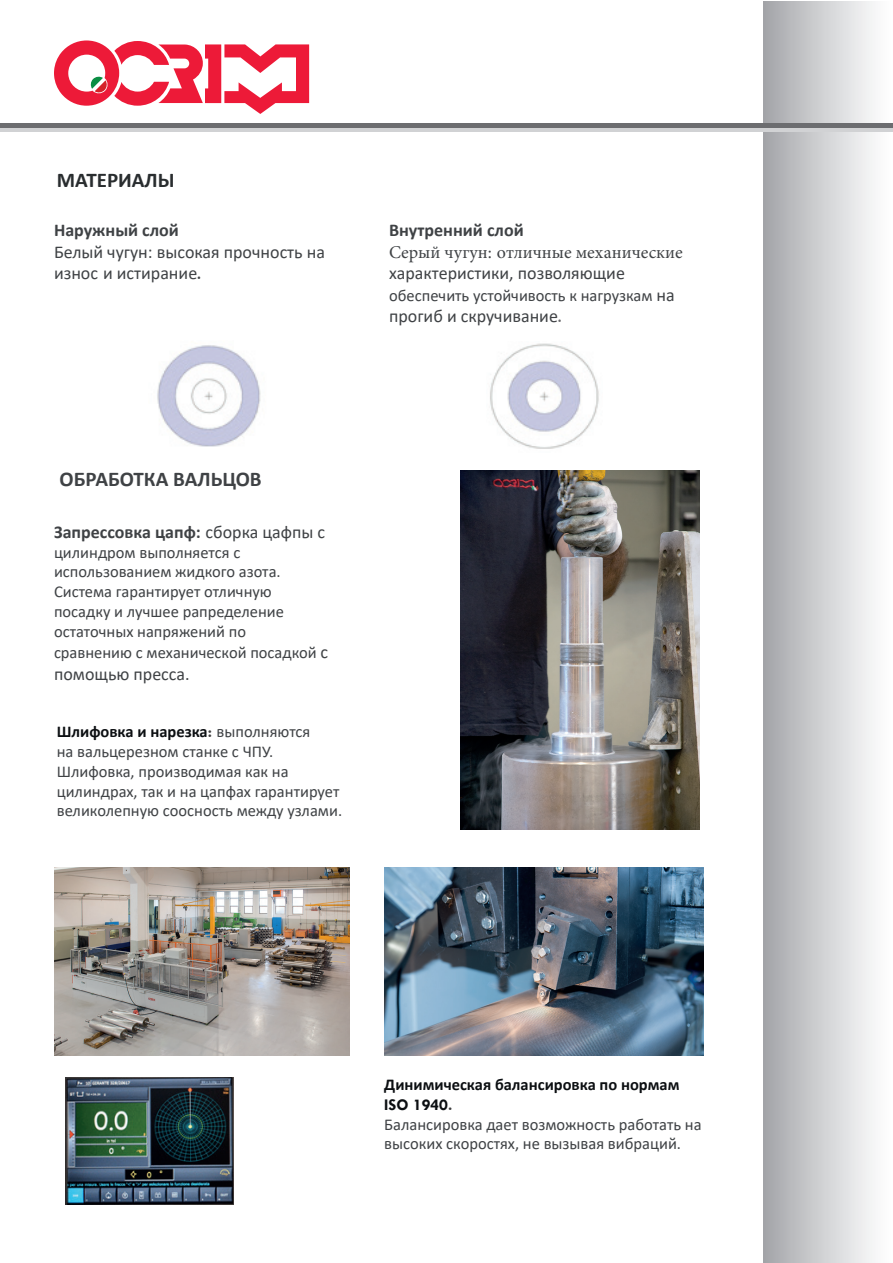
<style>
.page{position:relative;width:893px;height:1263px;background:#fff}
.page>*{position:absolute;margin:0;border:0;box-sizing:border-box;transform-origin:0 0}
.t1{font:700 21px "Calibri";color:#3f4245}
.t2{font:700 21px "Calibri";color:#292d2f}
.t3{font:18px/21.6px "Calibri";color:#3f4245}
.t4{font:700 18px "Calibri";color:#3f4245}
.t5{font:18px "Minion Pro";color:#3f4245}
.t6{font:16.5px/19.8px "Calibri";color:#3f4245}
.t7{font:700 16.5px "Calibri";color:#0c0f12}
.t8{font:700 16.5px "Tw Cen";color:#0c0f12}
.s1{font-family:"Tw Cen"}
.s2{font-size:18px}
.s3{font-family:"Tw Cen";color:#69696c}
.s4{font-weight:400}
.s5{font-weight:700;color:#0c0f12}
.s6{font-family:"Tw Cen";font-weight:700;color:#3e3e3f}
.s7{color:#3e3e3f}
</style>
<div class="page">
<div style="left:764px;top:1px;width:129px;height:1262px;background:linear-gradient(to right,#a5a7ab,#fff)"></div>
<hr style="left:0;top:128px;width:893px;height:4px;background:#d1d2d4">
<div style="left:0;top:123px;width:893px;height:5px;background:#6c6d70"></div>
<svg style="left:54px;top:40px;width:255px;height:74px"></svg>
<img style="left:54px;top:867px;width:295px;height:188px">
<img style="left:384px;top:867px;width:319px;height:188px">
<img style="left:157px;top:345px;width:104px;height:102px">
<img style="left:490px;top:343px;width:109px;height:106px">
<img style="left:460px;top:470px;width:240px;height:359px">
<img style="left:66px;top:1077px;width:168px;height:127px">
<p class="t2" style="left:57px;top:166px;width:119px">МАТЕРИАЛЫ</p>
<p class="t4" style="left:54px;top:217px;width:126px">Наружный слой</p>
<p class="t3" style="left:54px;top:240px;width:273px">Белый чугун: высокая прочность на износ и истирание<span class="s1">.</span></p>
<p class="t4" style="left:389px;top:217px;width:136px">Внутренний слой</p>
<p class="t5" style="left:389px;top:240px;width:295px">Серый чугун: отличные механические</p>
<p class="t3" style="left:389px;top:262px;width:237px">характеристики, позволяющие</p>
<p class="t6" style="left:389px;top:285px;width:287px">обеспечить устойчивость к нагрузкам <span class="s2">на</span></p>
<p class="t3" style="left:389px;top:305px;width:174px">прогиб и скручивание<span class="s3">.</span></p>
<p class="t1" style="left:60px;top:464px;width:204px">ОБРАБОТКА ВАЛЬЦОВ</p>
<p class="t4" style="left:54px;top:519px;width:273px">Запрессовка цапф: <span class="s4">сборка цафпы с</span></p>
<p class="t6" style="left:54px;top:542px;width:232px">цилиндром выполняется с использованием жидкого азота.<br>Система гарантирует отличную посадку и лучшее рапределение остаточных напряжений по</p>
<p class="t6" style="left:54px;top:643px;width:276px">сравнению с механической посадкой <span class="s2">с</span></p>
<p class="t3" style="left:54px;top:663px;width:137px">помощью пресса.</p>
<p class="t6" style="left:57px;top:721px;width:287px"><span class="s5">Шлифовка и нарезка</span><span class="s6">:</span> выполняются<br>на вальцерезном станке с ЧПУ.<br>Шлифовка, производимая как на цилиндрах, так и на цапфах гарантирует великолепную соосность между узлами.</p>
<p class="t7" style="left:384px;top:1073px;width:297px">Динимическая балансировка по нормам</p>
<p class="t8" style="left:384px;top:1095px;width:70px">ISO 1940<span class="s7">.</span></p>
<p class="t6" style="left:384px;top:1114px;width:319px">Балансировка дает возможность работать на высоких скоростях, не вызывая вибраций.</p>
</div>
